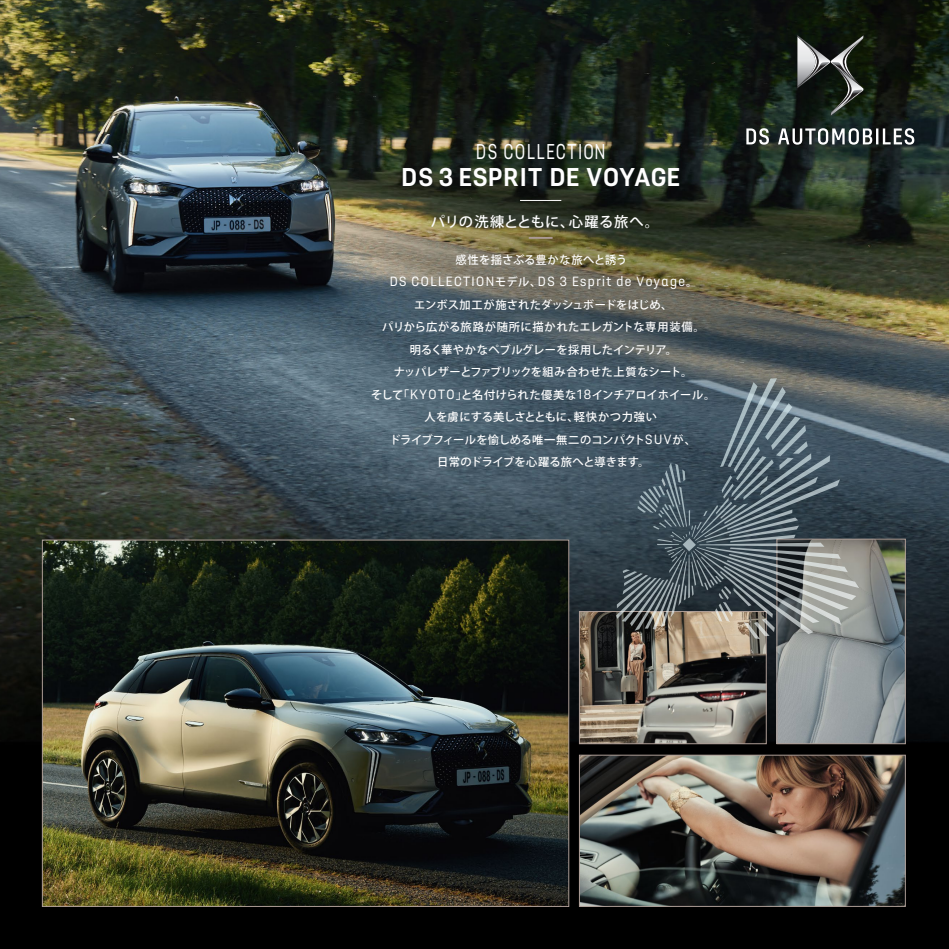
<style>
.page{position:relative;width:949px;height:949px;background:#fff}
.page>*{position:absolute;margin:0;border:0;box-sizing:border-box;transform-origin:0 0}
.t1{font:700 27px "DS Automobiles Pro";letter-spacing:-.01em;color:#fff}
.t2{font:22.5px "DS Automobiles Pro";letter-spacing:.03em;color:#fff;scale:.8 1}
.t3{font:500 14.25px "Koz Go Pro";letter-spacing:.015em;color:#fff}
.t4{font:14.1px "DS Automobiles";letter-spacing:.055em;color:#fff}
.t5{font:500 11.25px/22.5px "Koz Go Pro";letter-spacing:.01em;color:#fff;text-align:center}
.s1{font-family:"Koz Go Pro";font-weight:500;font-size:11.25px}
.s2{font-family:"DS Automobiles";font-weight:400;font-size:14.1px}
</style>
<div class="page">
<img style="left:0;top:0;width:948px;height:948px">
<img style="left:778px;top:540px;width:125px;height:201px">
<div style="left:776px;top:538px;width:129px;height:205px;border:1px solid #ac9c95"></div>
<img style="left:44px;top:541px;width:523px;height:363px">
<img style="left:581px;top:756px;width:322px;height:148px">
<div style="left:579px;top:754px;width:326px;height:152px;border:1px solid #ac9c95"></div>
<img style="left:581px;top:613px;width:183px;height:128px">
<div style="left:579px;top:611px;width:187px;height:132px;border:1px solid #ac9c95"></div>
<svg style="left:616px;top:378px;width:242px;height:261px;background:#5b676e"></svg>
<svg style="left:746px;top:128px;width:168px;height:17px"></svg>
<svg style="left:796px;top:35px;width:67px;height:81px;background:#3d433d"></svg>
<hr style="left:528px;top:237px;width:24px;height:2px;background:#ab9a96">
<hr style="left:520px;top:200px;width:41px;height:1px;background:#fff">
<h2 class="t2" style="left:475px;top:137px;width:164px">DS COLLECTION</h2>
<h1 class="t1" style="left:401px;top:159px;width:281px">DS 3 ESPRIT DE VOYAGE</h1>
<p class="t3" style="left:430px;top:213px;width:230px">パリの洗練とともに、心躍る旅へ。</p>
<p class="t5" style="left:455px;top:248px;width:173px">感性を揺さぶる豊かな旅へと誘う</p>
<p class="t4" style="left:389px;top:273px;width:309px">DS COLLECTION<span class="s1">モデル、</span>DS 3 Esprit de Voyage<span class="s1">。</span></p>
<p class="t5" style="left:371px;top:293px;width:345px">エンボス加工が施されたダッシュボードをはじめ、<br>パリから広がる旅路が随所に描かれたエレガントな専用装備。<br>明るく華やかなペブルグレーを採用したインテリア。<br>ナッパレザーとファブリックを組み合わせた上質なシート。<br>そして「<span class="s2">KYOTO</span>」と名付けられた優美な<span class="s2">18</span>インチアロイホイール。人を虜にする美しさとともに、軽快かつ力強い<br>ドライブフィールを愉しめる唯一無二のコンパクト<span class="s2">SUV</span>が、<br>日常のドライブを心躍る旅へと導きます。</p>
</div>
